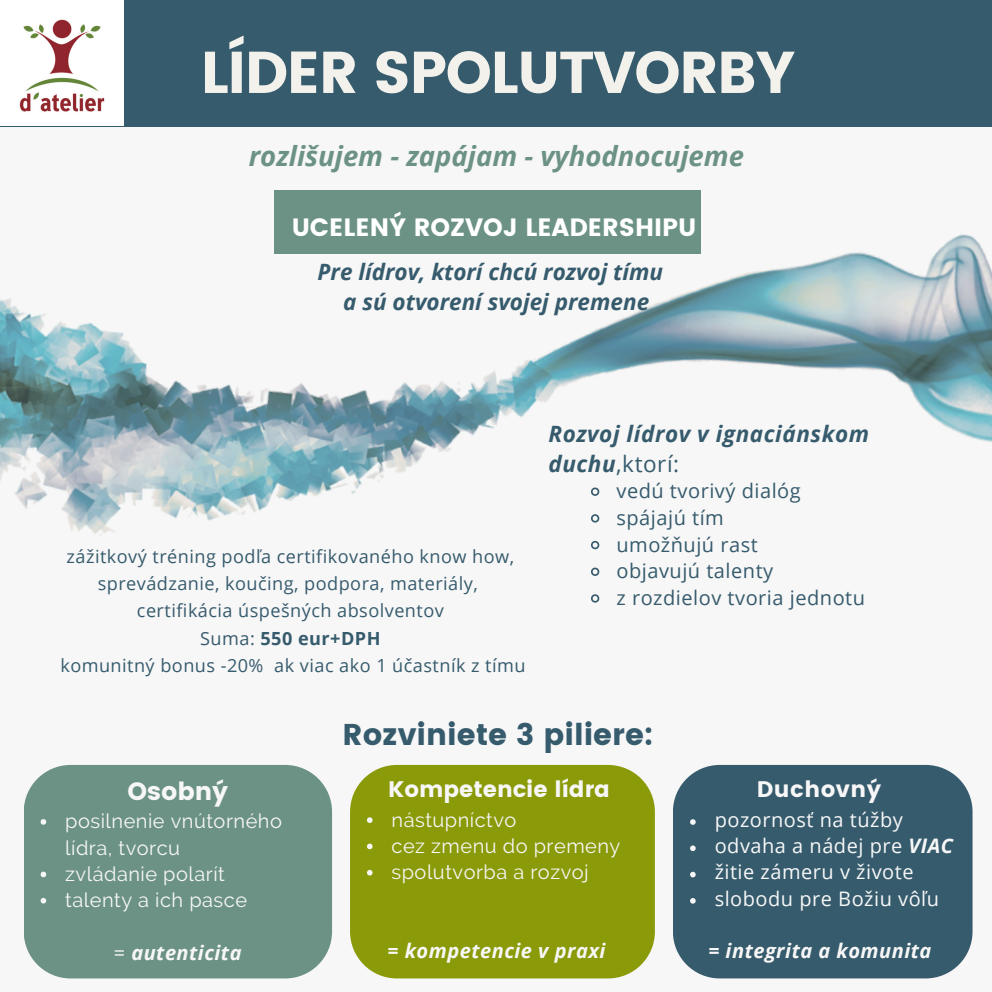
<style>
.page{position:relative;width:992px;height:992px;background:#f7f7f7}
.page>*{position:absolute;margin:0;border:0;box-sizing:border-box;transform-origin:0 0}
.t1{font:58.75px "Poppins";letter-spacing:-.025em;color:#f2f1ec}
.t2{font:30px "Poppins";color:#365b6d}
.t3{font:italic 700 27.5px "Open Sans";color:#6c9286}
.t4{font:25px "Poppins";color:#fff}
.t5{font:25px "Poppins";color:#f7f7f7}
.t6{font:italic 700 22.5px "Open Sans";color:#365b6d}
.t7{font:italic 700 22.5px/30px "Open Sans";letter-spacing:.025em;color:#365b6d}
.t8{font:22.5px "Poppins";color:#f7f7f7}
.t9{font:22.5px "Poppins";letter-spacing:.025em;color:#f7f7f7}
.t10{font:20px/26.2px "Raleway";letter-spacing:.025em;color:#f7f7f7}
.t11{font:20px "Open Sans";letter-spacing:.025em;color:#365b6d}
.t12{font:20px "Open Sans";letter-spacing:.025em;color:#f7f7f7}
.t13{font:italic 700 20px "Open Sans";letter-spacing:.025em;color:#f7f7f7}
.t14{font:18px/27.2px "Open Sans";letter-spacing:.025em;color:#365b6d;text-align:center}
.t15{font:700 18px "Open Sans";letter-spacing:.025em;color:#365b6d}
.s1{font-weight:400}
.s2{font-weight:400;font-style:normal}
.s3{font-weight:700;font-style:italic}
</style>
<div class="page">
<img style="left:0;top:190px;width:992px;height:346px">
<div style="left:24px;top:765px;width:308px;height:213px;background:#6c9286;border-radius:47px"></div>
<svg style="left:41px;top:819px;width:5px;height:6px"></svg>
<svg style="left:41px;top:872px;width:5px;height:5px"></svg>
<svg style="left:41px;top:898px;width:5px;height:5px"></svg>
<div style="left:673px;top:765px;width:299px;height:213px;background:#365b6d;border-radius:47px"></div>
<svg style="left:690px;top:819px;width:6px;height:6px"></svg>
<svg style="left:690px;top:845px;width:6px;height:6px"></svg>
<svg style="left:690px;top:872px;width:6px;height:5px"></svg>
<svg style="left:690px;top:898px;width:6px;height:6px"></svg>
<div style="left:350px;top:765px;width:305px;height:213px;background:#8b9a08;border-radius:47px"></div>
<svg style="left:367px;top:817px;width:6px;height:6px"></svg>
<svg style="left:367px;top:844px;width:6px;height:5px"></svg>
<svg style="left:367px;top:870px;width:6px;height:5px"></svg>
<div style="left:0;top:0;width:992px;height:127px;background:#365b6d"></div>
<div style="left:274px;top:190px;width:426px;height:64px;background:#6c9286"></div>
<svg style="left:590px;top:486px;width:11px;height:11px"></svg>
<svg style="left:590px;top:513px;width:11px;height:11px"></svg>
<svg style="left:591px;top:540px;width:9px;height:10px"></svg>
<svg style="left:591px;top:567px;width:9px;height:9px"></svg>
<svg style="left:591px;top:594px;width:9px;height:9px"></svg>
<img style="left:0;top:0;width:124px;height:126px">
<p class="t1" style="left:201px;top:38px;width:597px">LÍDER SPOLUTVORBY</p>
<p class="t3" style="left:249px;top:136px;width:497px">rozlišujem - zapájam - vyhodnocujeme</p>
<p class="t4" style="left:292px;top:212px;width:406px">UCELENÝ ROZVOJ LEADERSHIPU</p>
<p class="t6" style="left:318px;top:256px;width:347px">Pre lídrov, ktorí chcú rozvoj tímu</p>
<p class="t6" style="left:343px;top:286px;width:307px">a sú otvorení svojej premene</p>
<p class="t14" style="left:67px;top:542px;width:449px">zážitkový tréning podľa certifikovaného know how, sprevádzanie, koučing, podpora, materiály,</p>
<p class="t14" style="left:137px;top:597px;width:308px">certifikácia úspešných absolventov</p>
<p class="t15" style="left:200px;top:625px;width:182px"><span class="s1">Suma:</span> 550 eur+DPH</p>
<p class="t14" style="left:60px;top:651px;width:467px">komunitný bonus -20% ak viac ako 1 účastník z tímu</p>
<p class="t7" style="left:548px;top:418px;width:322px">Rozvoj lídrov v ignaciánskom duchu<span class="s2">,ktorí:</span></p>
<p class="t11" style="left:616px;top:477px;width:186px">vedú tvorivý dialóg</p>
<p class="t11" style="left:616px;top:504px;width:109px">spájajú tím</p>
<p class="t11" style="left:616px;top:530px;width:143px">umožňujú rast</p>
<p class="t11" style="left:616px;top:557px;width:158px">objavujú talenty</p>
<p class="t11" style="left:616px;top:584px;width:250px">z rozdielov tvoria jednotu</p>
<p class="t2" style="left:343px;top:717px;width:312px">Rozviniete 3 piliere:</p>
<p class="t5" style="left:127px;top:777px;width:102px">Osobný</p>
<p class="t8" style="left:388px;top:776px;width:223px">Kompetencie lídra</p>
<p class="t9" style="left:757px;top:776px;width:126px">Duchovný</p>
<p class="t10" style="left:65px;top:808px;width:218px">posilnenie vnútorného lídra, tvorcu</p>
<p class="t10" style="left:65px;top:861px;width:161px">zvládanie polarít</p>
<p class="t10" style="left:65px;top:887px;width:183px">talenty a ich pasce</p>
<p class="t10" style="left:392px;top:806px;width:126px">nástupníctvo</p>
<p class="t10" style="left:392px;top:833px;width:230px">cez zmenu do premeny</p>
<p class="t10" style="left:392px;top:859px;width:199px">spolutvorba a rozvoj</p>
<p class="t12" style="left:715px;top:805px;width:190px">pozornosť na túžby</p>
<p class="t12" style="left:715px;top:832px;width:240px">odvaha a nádej pre <span class="s3">VIAC</span></p>
<p class="t12" style="left:715px;top:858px;width:200px">žitie zámeru v živote</p>
<p class="t12" style="left:715px;top:884px;width:226px">slobodu pre Božiu vôľu</p>
<p class="t13" style="left:114px;top:938px;width:129px"><span class="s2">=</span> autenticita</p>
<p class="t13" style="left:388px;top:937px;width:219px">= kompetencie v praxi</p>
<p class="t13" style="left:708px;top:937px;width:224px">= integrita a komunita</p>
</div>
